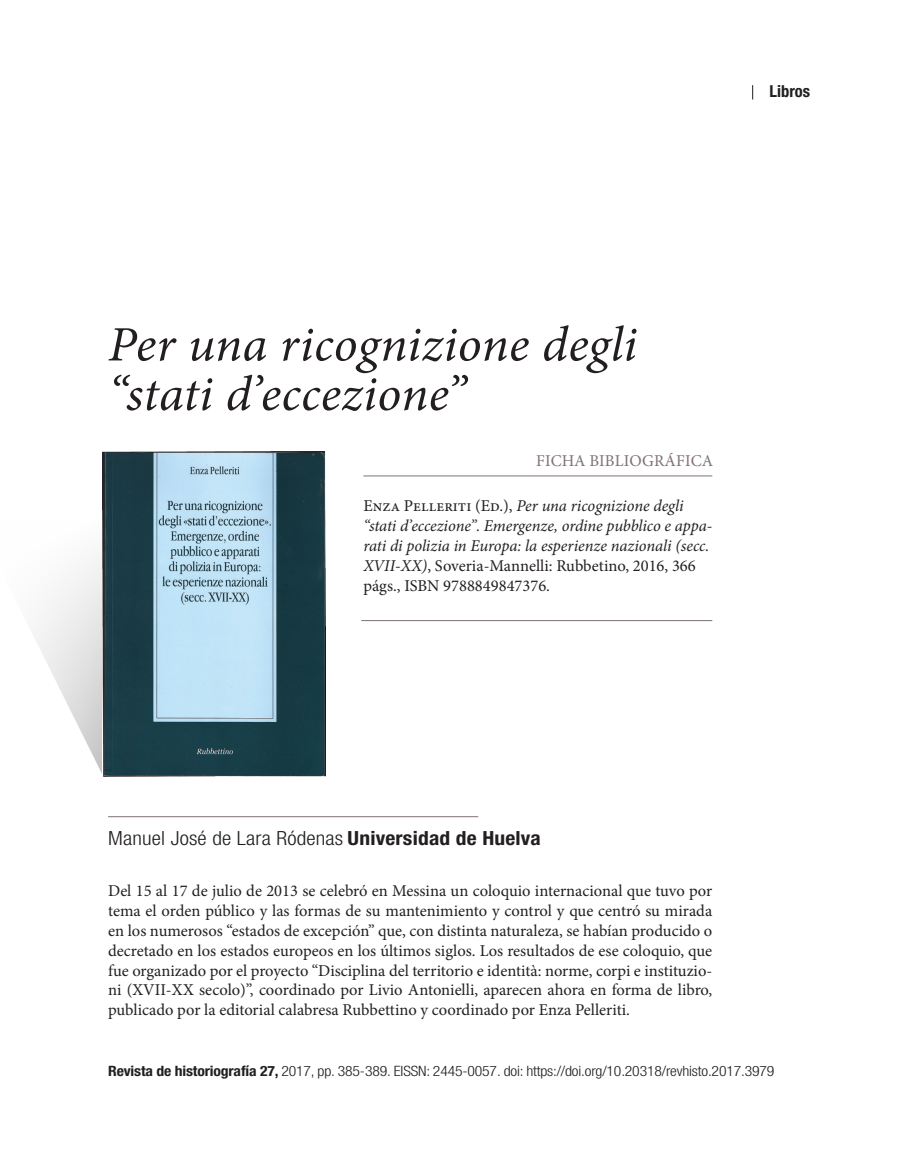
<style>
.page{position:relative;width:897px;height:1152px;background:#fff}
.page>*{position:absolute;margin:0;border:0;box-sizing:border-box;transform-origin:0 0}
.libros_titular{font:italic 49.5px/49.5px "Minion Pro";letter-spacing:.005em;color:#231f20}
.t1{font:300 condensed 19.5px "Helvetica Neue LT Std";letter-spacing:.01em;color:#231f20;scale:1.1 1}
.texto{font:16.5px/19.8px "Minion Pro";letter-spacing:-.005em;color:#231f20;text-align:justify}
.texto-2{font:italic 16.5px/19.8px "Minion Pro";letter-spacing:-.005em;color:#231f20}
.t2{font:16.5px "Minion Pro";letter-spacing:.01em;color:#7f7174}
.t3{font:700 condensed 16.5px "Helvetica Neue LT Std";color:#231f20}
.t4{font:300 condensed 14.25px "Helvetica Neue LT Std";letter-spacing:-.01em;color:#231f20;scale:1.1 1}
.s1{font-style:normal}
.s2{font-weight:700}
</style>
<div class="page">
<svg style="left:34px;top:520px;width:69px;height:254px"></svg>
<img style="left:103px;top:451px;width:222px;height:325px">
<hr style="left:363px;top:475px;width:349px;height:1px;background:#7f7174">
<hr style="left:361px;top:620px;width:351px;height:1px;background:#7f7174">
<hr style="left:108px;top:816px;width:370px;height:1px;background:#7f7174">
<svg style="left:752px;top:85px;width:1px;height:14px"></svg>
<p class="t3" style="left:769px;top:81px;width:42px">Libros</p>
<p class="libros_titular" style="left:108px;top:320px;width:530px">Per una ricognizione degli “stati d’eccezione”</p>
<p class="t2" style="left:536px;top:449px;width:178px">FICHA BIBLIOGRÁFICA</p>
<p class="texto-2" style="left:363px;top:496px;width:350px"><span class="s1">Enza Pelleriti (Ed.),</span> Per una ricognizione degli “stati d’eccezione”. Emergenze, ordine pubblico e appa&shy;rati di polizia in Europa: la esperienze nazionali (secc.<br>XVII-XX)<span class="s1">, Soveria-Mannelli: Rubbetino, 2016, 366 págs., ISBN 9788849847376.</span></p>
<p class="t1" style="left:108px;top:827px;width:394px">Manuel José de Lara Ródenas <span class="s2">Universidad de Huelva</span></p>
<p class="texto" style="left:108px;top:881px;width:605px">Del 15 al 17 de julio de 2013 se celebró en Messina un coloquio internacional que tuvo por tema el orden público y las formas de su mantenimiento y control y que centró su mirada en los numerosos “estados de excepción” que, con distinta naturaleza, se habían producido o decretado en los estados europeos en los últimos siglos. Los resultados de ese coloquio, que fue organizado por el proyecto “Disciplina del territorio e identità: norme, corpi e instituzio&shy;ni (XVII-XX secolo)”, coordinado por Livio Antonielli, aparecen ahora en forma de libro, publicado por la editorial calabresa Rubbettino y coordinado por Enza Pelleriti.</p>
<p class="t4" style="left:108px;top:1063px;width:607px"><span class="s2">Revista de historiografía 27,</span> 2017, pp. 385-389. EISSN: 2445-0057. doi: https://doi.org/10.20318/revhisto.2017.3979</p>
</div>
